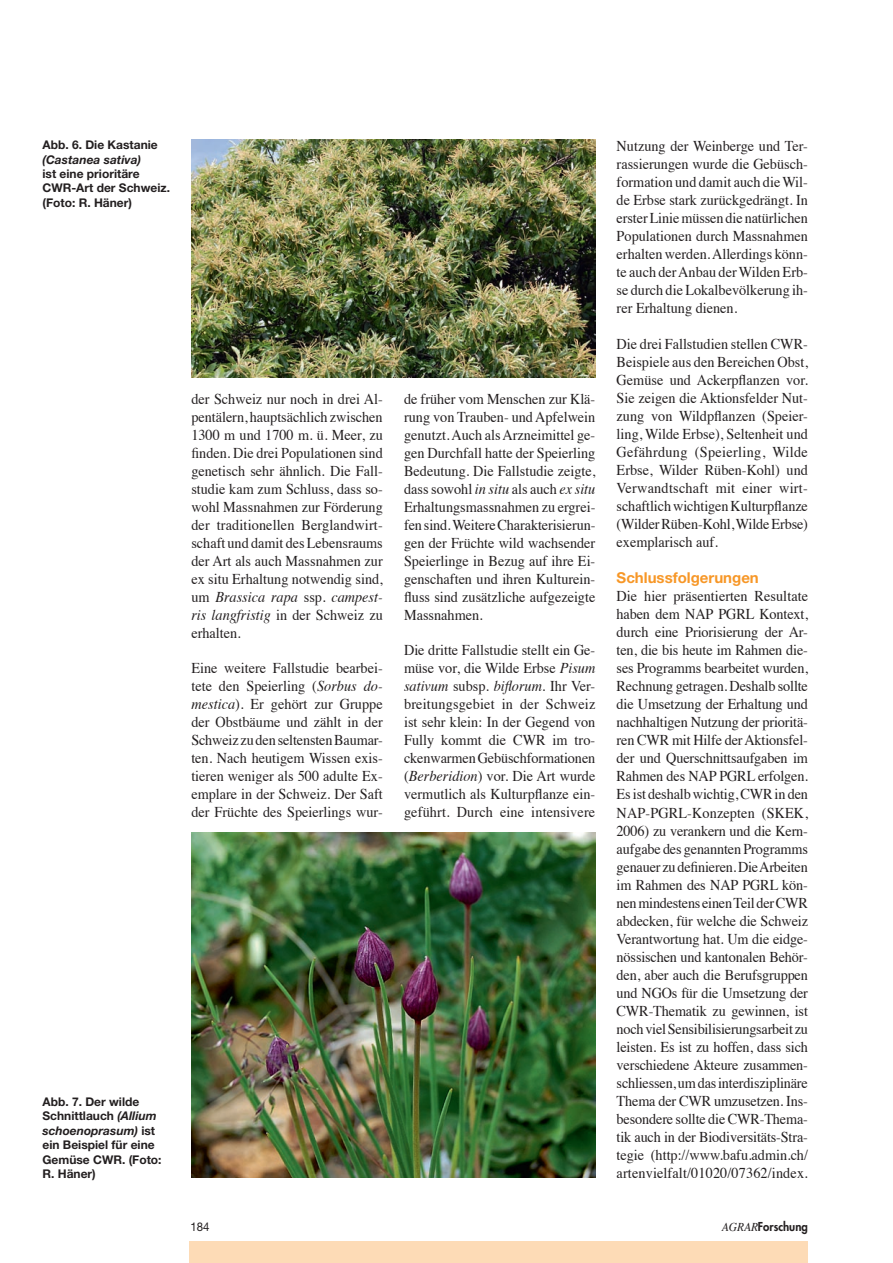
<style>
.page{position:relative;width:893px;height:1263px;background:#fff}
.page>*{position:absolute;margin:0;border:0;box-sizing:border-box;transform-origin:0 0}
.t1{font:15px/18px "Times";color:#231f20;text-align:justify;scale:.95 1}
.t2{font:700 15px "Helvetica Neue";color:#f79727}
.t3{font:700 12px/14.4px "Helvetica Neue";color:#231f20}
.t4{font:italic 700 12px "Helvetica Neue";color:#231f20}
.t5{font:800 12px "Futura";color:#231f20;scale:.95 1}
.t6{font:12px "Helvetica Neue";color:#231f20;scale:.95 1}
.s1{font-style:italic}
.s2{font-family:"Times";font-weight:400;font-style:italic}
</style>
<div class="page">
<div style="left:189px;top:1242px;width:619px;height:21px;background:#fddbb6"></div>
<img style="left:191px;top:140px;width:404px;height:238px">
<img style="left:191px;top:832px;width:404px;height:346px">
<p class="t3" style="left:43px;top:138px;width:117px">Abb. 6. Die Kastanie</p>
<p class="t4" style="left:43px;top:152px;width:100px">(Castanea sativa)</p>
<p class="t3" style="left:43px;top:166px;width:129px">ist eine prioritäre<br>CWR-Art der Schweiz. (Foto: R. Häner)</p>
<p class="t3" style="left:43px;top:1094px;width:121px">Abb. 7. Der wilde<br>Schnittlauch <span class="s1">(Allium schoenoprasum)</span> ist ein Beispiel für eine<br>Gemüse CWR. (Foto:<br>R. Häner)</p>
<p class="t1" style="left:191px;top:388px;width:203px">der Schweiz nur noch in drei Al&shy;pentälern, hauptsächlich zwischen 1300 m und 1700 m. ü. Meer, zu finden. Die drei Populationen sind genetisch sehr ähnlich. Die Fall&shy;studie kam zum Schluss, dass so&shy;wohl Massnahmen zur Förderung der traditionellen Berglandwirt&shy;schaft und damit des Lebensraums der Art als auch Massnahmen zur ex situ Erhaltung notwendig sind, um <span class="s1">Brassica rapa</span> ssp. <span class="s1">campest&shy;ris langfristig</span> in der Schweiz zu erhalten.</p>
<p class="t1" style="left:191px;top:658px;width:203px">Eine weitere Fallstudie bearbei&shy;tete den Speierling (<span class="s1">Sorbus do&shy;mestica</span>). Er gehört zur Gruppe der Obstbäume und zählt in der Schweiz zu den seltensten Baumar&shy;ten. Nach heutigem Wissen exis&shy;tieren weniger als 500 adulte Ex&shy;emplare in der Schweiz. Der Saft der Früchte des Speierlings wur-</p>
<p class="t1" style="left:404px;top:388px;width:203px">de früher vom Menschen zur Klä&shy;rung von Trauben- und Apfelwein genutzt. Auch als Arzneimittel ge&shy;gen Durchfall hatte der Speierling Bedeutung. Die Fallstudie zeigte, dass sowohl <span class="s1">in situ</span> als auch <span class="s1">ex situ </span>Erhaltungsmassnahmen zu ergrei&shy;fen sind. Weitere Charakterisierun&shy;gen der Früchte wild wachsender Speierlinge in Bezug auf ihre Ei&shy;genschaften und ihren Kulturein&shy;fluss sind zusätzliche aufgezeigte Massnahmen.</p>
<p class="t1" style="left:404px;top:640px;width:203px">Die dritte Fallstudie stellt ein Ge&shy;müse vor, die Wilde Erbse <span class="s1">Pisum sativum</span> subsp. <span class="s1">biflorum</span>. Ihr Ver&shy;breitungsgebiet in der Schweiz ist sehr klein: In der Gegend von Fully kommt die CWR im tro&shy;ckenwarmen Gebüschformationen (<span class="s1">Berberidion</span>) vor. Die Art wurde vermutlich als Kulturpflanze ein&shy;geführt. Durch eine intensivere</p>
<p class="t1" style="left:617px;top:136px;width:203px">Nutzung der Weinberge und Ter&shy;rassierungen wurde die Gebüsch&shy;formation und damit auch die Wil&shy;de Erbse stark zurückgedrängt. In erster Linie müssen die natürlichen Populationen durch Massnahmen erhalten werden. Allerdings könn&shy;te auch der Anbau der Wilden Erb&shy;se durch die Lokalbevölkerung ih&shy;rer Erhaltung dienen.</p>
<p class="t1" style="left:617px;top:334px;width:203px">Die drei Fallstudien stellen CWR-Beispiele aus den Bereichen Obst, Gemüse und Ackerpflanzen vor.<br>Sie zeigen die Aktionsfelder Nut&shy;zung von Wildpflanzen (Speier&shy;ling, Wilde Erbse), Seltenheit und Gefährdung (Speierling, Wilde Erbse, Wilder Rüben-Kohl) und Verwandtschaft mit einer wirt&shy;schaftlich wichtigen Kulturpflanze (Wilder Rüben-Kohl, Wilde Erbse) exemplarisch auf.</p>
<p class="t2" style="left:617px;top:569px;width:144px">Schlussfolgerungen</p>
<p class="t1" style="left:617px;top:586px;width:203px">Die hier präsentierten Resultate haben dem NAP PGRL Kontext, durch eine Priorisierung der Ar&shy;ten, die bis heute im Rahmen die&shy;ses Programms bearbeitet wurden, Rechnung getragen. Deshalb sollte die Umsetzung der Erhaltung und nachhaltigen Nutzung der prioritä&shy;ren CWR mit Hilfe der Aktionsfel&shy;der und Querschnittsaufgaben im Rahmen des NAP PGRL erfolgen.<br>Es ist deshalb wichtig, CWR in den NAP-PGRL-Konzepten (SKEK, 2006) zu verankern und die Kern&shy;aufgabe des genannten Programms genauer zu definieren. Die Arbeiten im Rahmen des NAP PGRL kön&shy;nen mindestens einen Teil der CWR abdecken, für welche die Schweiz Verantwortung hat. Um die eidge&shy;nössischen und kantonalen Behör&shy;den, aber auch die Berufsgruppen und NGOs für die Umsetzung der CWR-Thematik zu gewinnen, ist noch viel Sensibilisierungsarbeit zu leisten. Es ist zu hoffen, dass sich verschiedene Akteure zusammen&shy;schliessen, um das interdisziplinäre Thema der CWR umzusetzen. Ins&shy;besondere sollte die CWR-Thema&shy;tik auch in der Biodiversitäts-Stra&shy;tegie (http://www.bafu.admin.ch/ artenvielfalt/01020/07362/index.</p>
<p class="t6" style="left:190px;top:1220px;width:22px">184</p>
<p class="t5" style="left:722px;top:1219px;width:92px"><span class="s2">AGRAR</span>Forschung</p>
</div>
